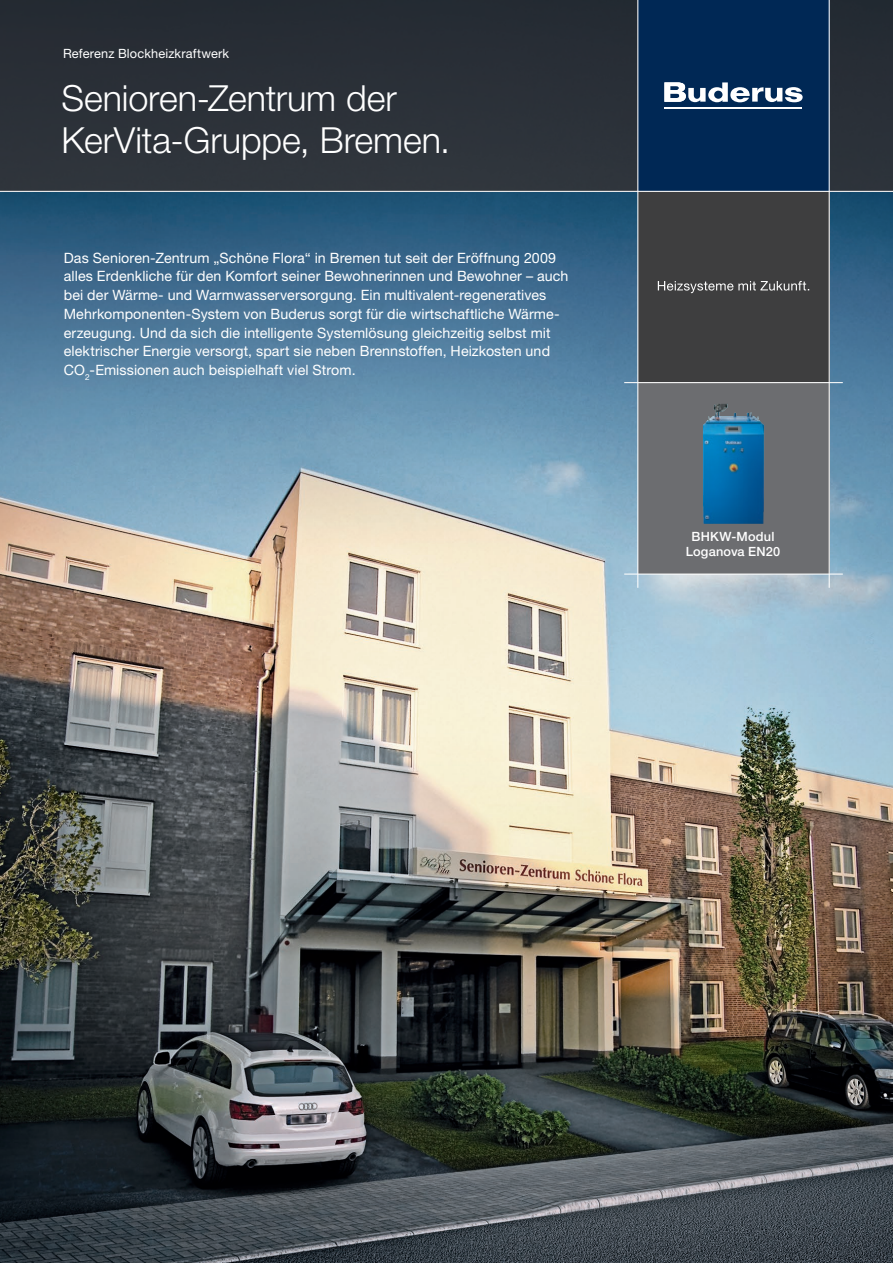
<style>
.page{position:relative;width:893px;height:1263px;background:#fff}
.page>*{position:absolute;margin:0;border:0;box-sizing:border-box;transform-origin:0 0}
.t1{font:300 36px/42px "Helvetica Neue LT Pro";letter-spacing:-.005em;color:#fff}
.t2{font:14.25px/18.8px "Helvetica Neue LT Pro";letter-spacing:.005em;color:#fff}
.t3{font:12.75px "Helvetica Neue LT Pro";letter-spacing:.01em;color:#fff}
.t4{font:500 12.75px/15px "Helvetica Neue LT Pro";letter-spacing:.015em;color:#fff;text-align:center}
</style>
<div class="page">
<img style="left:0;top:192px;width:893px;height:1071px">
<div style="left:0;top:0;width:893px;height:191px;background:#2a3038"></div>
<div style="left:638px;top:0;width:191px;height:191px;background:#002855"></div>
<hr style="left:664px;top:107px;width:138px;height:2px;background:#fff">
<svg style="left:664px;top:82px;width:139px;height:20px"></svg>
<div style="left:638px;top:191px;width:191px;height:192px;background:#3e3e3f"></div>
<svg style="left:658px;top:281px;width:151px;height:12px"></svg>
<div style="left:638px;top:383px;width:191px;height:191px;background:#6c6d70"></div>
<hr style="left:637px;top:0;width:1px;height:588px;background:#fff">
<hr style="left:829px;top:0;width:1px;height:588px;background:#fff">
<hr style="left:0;top:191px;width:893px;height:1px;background:#fff">
<hr style="left:624px;top:382px;width:219px;height:1px;background:#fff">
<hr style="left:624px;top:573px;width:219px;height:2px;background:#fff">
<img style="left:703px;top:404px;width:61px;height:120px">
<p class="t3" style="left:63px;top:46px;width:168px">Referenz Blockheizkraftwerk</p>
<h1 class="t1" style="left:62px;top:77px;width:390px">Senioren-Zentrum der<br>KerVita-Gruppe, Bremen.</h1>
<p class="t2" style="left:64px;top:248px;width:506px">Das Senioren-Zentrum „Schöne Flora“ in Bremen tut seit der Eröffnung 2009 alles Erdenkliche für den Komfort seiner Bewohnerinnen und Bewohner – auch bei der Wärme- und Warmwasserversorgung. Ein multivalent-regeneratives Mehrkomponenten-System von Buderus sorgt für die wirtschaftliche Wärme&shy;erzeugung. Und da sich die intelligente Systemlösung gleichzeitig selbst mit elektrischer Energie versorgt, spart sie neben Brennstoffen, Heizkosten und CO<sub>2</sub>-Emissionen auch beispielhaft viel Strom.</p>
<p class="t4" style="left:686px;top:529px;width:96px">BHKW-Modul<br>Loganova EN20</p>
</div>
